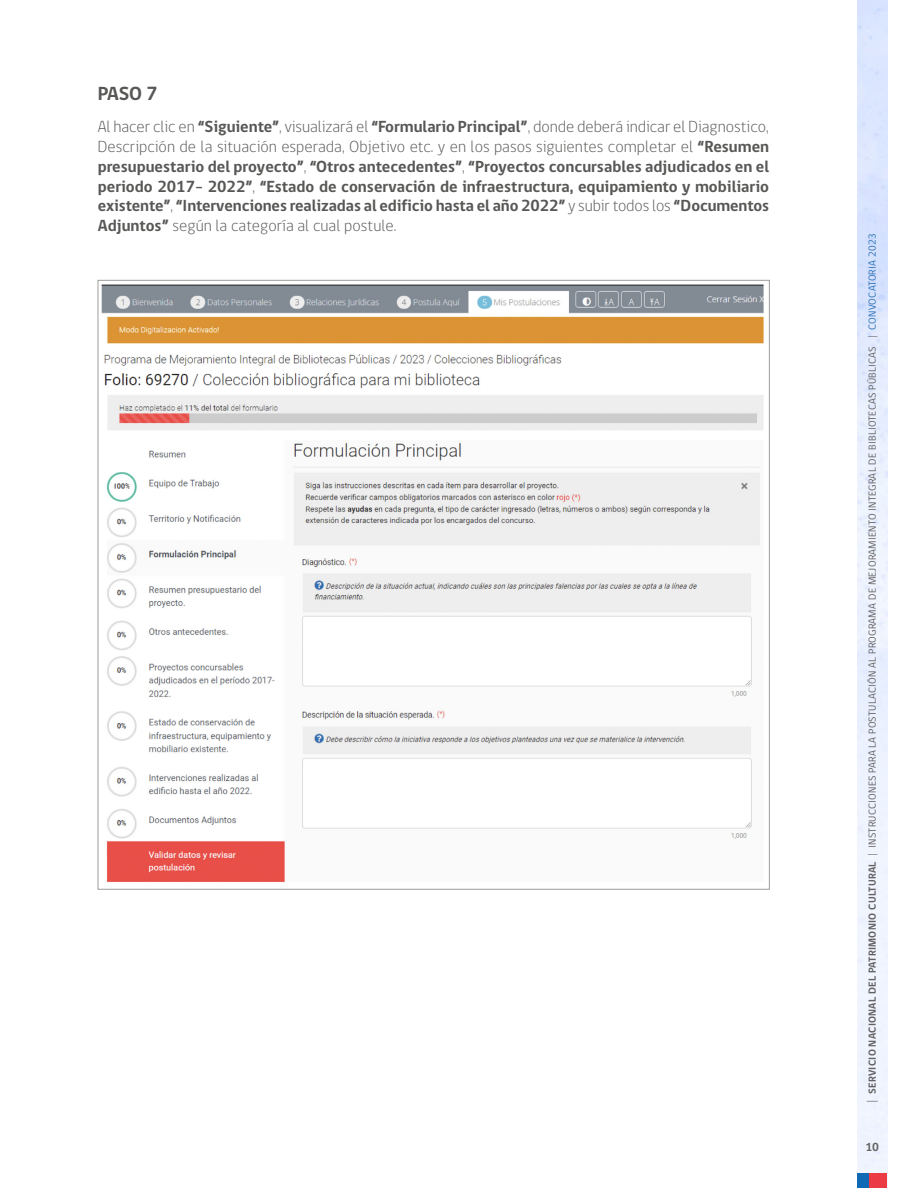
<style>
.page{position:relative;width:918px;height:1188px;background:#fff}
.page>*{position:absolute;margin:0;border:0;box-sizing:border-box;transform-origin:0 0}
.t1{font:700 19.5px "gob CL";color:#575756}
.t2{font:700 16.5px/19.8px "gob CL";letter-spacing:-.005em;color:#575756;text-align:justify}
.t3{font:700 12px "gob CL";color:#646363}
.t4{font:10.5px "gob CL";letter-spacing:.025em;color:#646363}
.s1{font-weight:300}
.s2{font-weight:300;font-size:12px}
.s3{font-weight:700}
.s4{color:#2e74b5}
</style>
<div class="page">
<div style="left:857px;top:1173px;width:13px;height:15px;background:#0f69b4"></div>
<div style="left:870px;top:1173px;width:17px;height:15px;background:#eb3c46"></div>
<img style="left:101px;top:284px;width:663px;height:598px">
<p class="t1" style="left:98px;top:80px;width:61px">PASO 7</p>
<p class="t2" style="left:98px;top:117px;width:673px"><span class="s1">Al hacer clic en</span> “Siguiente”<span class="s1">, visualizará el</span> “Formulario Principal”<span class="s1">, donde deberá indicar el Diagnostico, Descripción de la situación esperada, Objetivo etc. y en los pasos siguientes completar el</span> “Resumen presupuestario del proyecto”<span class="s1">,</span> “Otros antecedentes”<span class="s1">,</span> “Proyectos concursables adjudicados en el periodo 2017- 2022”<span class="s1">,</span> “Estado de conservación de infraestructura, equipamiento y mobiliario existente”<span class="s1">,</span> “Intervenciones realizadas al edificio hasta el año 2022” <span class="s1">y subir todos los</span> “Documentos Adjuntos” <span class="s1">según la categoría al cual postule.</span></p>
<p class="t4" style="left:865px;top:1103px;width:871px;rotate:-90deg"><span class="s2">|</span> <span class="s3">SERVICIO NACIONAL DEL PATRIMONIO CULTURAL</span> <span class="s1">|</span> INSTRUCCIONES PARA LA POSTULACIÓN AL PROGRAMA DE MEJORAMIENTO INTEGRAL DE BIBLIOTECAS PÚBLICAS | <span class="s4">CONVOCATORIA 2023</span></p>
<p class="t3" style="left:865px;top:1139px;width:15px">10</p>
</div>
